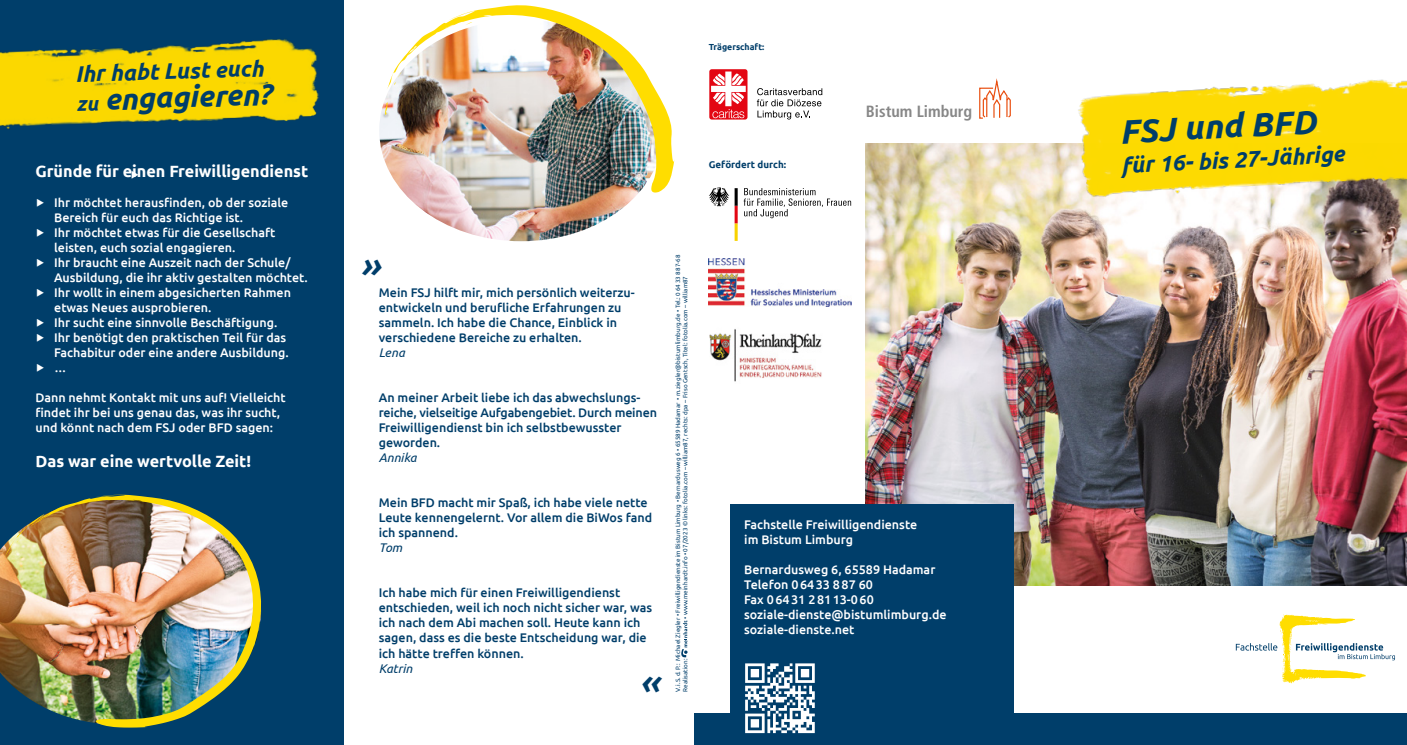
<style>
.page{position:relative;width:1407px;height:745px;background:#fff}
.page>*{position:absolute;margin:0;border:0;box-sizing:border-box;transform-origin:0 0}
.t1{font:italic 700 33.75px "Ubuntu";color:#003e6a}
.t2{font:italic 700 30px "Ubuntu";color:#003e6a}
.t3{font:italic 700 22.5px "Ubuntu";color:#003e6a}
.t4{font:700 16.25px "Ubuntu";color:#fff}
.t5{font:700 condensed 16.25px "Frutiger";color:#878787}
.t6{font:500 12.5px/15px "Ubuntu";color:#fff}
.t7{font:500 12.5px/15px "Ubuntu";color:#003e6a}
.t8{font:italic 12.5px "Ubuntu";color:#003e6a}
.t9{font:700 9.75px "Ubuntu";color:#003e6a}
.t10{font:700 8.75px "Ubuntu";color:#003e6a}
.t11{font:6.25px/7.5px "Ubuntu";color:#003e6a}
.s1{font-size:20px}
</style>
<div class="page">
<img style="left:866px;top:143px;width:541px;height:442px">
<div style="left:0;top:0;width:344px;height:744px;background:#003e6a"></div>
<img style="left:0;top:39px;width:319px;height:90px">
<svg style="left:1236px;top:614px;width:159px;height:68px"></svg>
<div style="left:694px;top:712px;width:713px;height:32px;background:#003e6a"></div>
<div style="left:730px;top:504px;width:283px;height:240px;background:#003e6a"></div>
<img style="left:379px;top:90px;width:259px;height:151px">
<svg style="left:387px;top:57px;width:17px;height:33px"></svg>
<svg style="left:385px;top:102px;width:2px;height:13px"></svg>
<img style="left:404px;top:5px;width:271px;height:188px">
<svg style="left:465px;top:22px;width:7px;height:3px"></svg>
<svg style="left:745px;top:663px;width:70px;height:69px"></svg>
<img style="left:0;top:546px;width:30px;height:153px">
<svg style="left:3px;top:523px;width:27px;height:37px"></svg>
<img style="left:30px;top:494px;width:231px;height:233px">
<svg style="left:88px;top:500px;width:10px;height:2px"></svg>
<img style="left:1075px;top:79px;width:332px;height:128px">
<svg style="left:757px;top:88px;width:65px;height:31px"></svg>
<div style="left:709px;top:69px;width:38px;height:50px;background:#e30613;border-radius:3px"></div>
<svg style="left:711px;top:71px;width:35px;height:47px"></svg>
<img style="left:708px;top:258px;width:143px;height:49px">
<svg style="left:709px;top:187px;width:142px;height:54px"></svg>
<svg style="left:979px;top:78px;width:32px;height:41px"></svg>
<img style="left:709px;top:329px;width:113px;height:53px">
<svg style="left:681px;top:620px;width:7px;height:37px"></svg>
<p class="t3" style="left:75px;top:61px;width:190px;rotate:-2deg">Ihr habt Lust euch</p>
<p class="t2" style="left:75px;top:82px;width:197px;rotate:-2deg"><span class="s1">zu</span> engagieren?</p>
<p class="t4" style="left:35px;top:161px;width:274px">Gründe für einen Freiwilligendienst</p>
<p class="t6" style="left:54px;top:194px;width:236px;text-indent:-19px">▶ Ihr möchtet herausfinden, ob der soziale<br>Bereich für euch das Richtige ist.</p>
<p class="t6" style="left:54px;top:224px;width:223px;text-indent:-19px">▶ Ihr möchtet etwas für die Gesellschaft leisten, euch sozial engagieren.</p>
<p class="t6" style="left:54px;top:254px;width:255px;text-indent:-19px">▶ Ihr braucht eine Auszeit nach der Schule/<br>Ausbildung, die ihr aktiv gestalten möchtet.</p>
<p class="t6" style="left:54px;top:284px;width:238px;text-indent:-19px">▶ Ihr wollt in einem abgesicherten Rahmen etwas Neues ausprobieren.</p>
<p class="t6" style="left:35px;top:314px;width:244px">▶ Ihr sucht eine sinnvolle Beschäftigung.</p>
<p class="t6" style="left:35px;top:329px;width:255px;text-align:right">▶ Ihr benötigt den praktischen Teil für das<br>Fachabitur oder eine andere Ausbildung.</p>
<p class="t6" style="left:35px;top:359px;width:33px">▶ …</p>
<p class="t6" style="left:35px;top:389px;width:252px">Dann nehmt Kontakt mit uns auf! Vielleicht findet ihr bei uns genau das, was ihr sucht, und könnt nach dem FSJ oder BFD sagen:</p>
<p class="t4" style="left:35px;top:450px;width:217px">Das war eine wertvolle Zeit!</p>
<p class="t10" style="left:709px;top:42px;width:57px">Trägerschaft:</p>
<p class="t9" style="left:709px;top:158px;width:79px">Gefördert durch:</p>
<p class="t5" style="left:866px;top:102px;width:108px">Bistum Limburg</p>
<p class="t1" style="left:360px;top:244px;width:22px">»</p>
<p class="t7" style="left:379px;top:284px;width:257px">Mein FSJ hilft mir, mich persönlich weiterzu&shy;entwickeln und berufliche Erfahrungen zu sammeln. Ich habe die Chance, Einblick in verschiedene Bereiche zu erhalten.</p>
<p class="t8" style="left:379px;top:345px;width:27px">Lena</p>
<p class="t7" style="left:379px;top:389px;width:280px">An meiner Arbeit liebe ich das abwechslungs&shy;reiche, vielseitige Aufgabengebiet. Durch meinen Freiwilligendienst bin ich selbstbewusster geworden.</p>
<p class="t8" style="left:379px;top:450px;width:39px">Annika</p>
<p class="t7" style="left:379px;top:494px;width:275px">Mein BFD macht mir Spaß, ich habe viele nette<br>Leute kennengelernt. Vor allem die BiWos fand ich spannend.</p>
<p class="t8" style="left:379px;top:540px;width:25px">Tom</p>
<p class="t7" style="left:379px;top:584px;width:275px">Ich habe mich für einen Freiwilligendienst entschieden, weil ich noch nicht sicher war, was ich nach dem Abi machen soll. Heute kann ich sagen, dass es die beste Entscheidung war, die ich hätte treffen können.</p>
<p class="t8" style="left:379px;top:660px;width:35px">Katrin</p>
<p class="t1" style="left:639px;top:660px;width:22px">«</p>
<p class="t11" style="left:674px;top:691px;width:438px;rotate:-90deg">V.i.S.d.P.: Michael Ziegler • Freiwilligendienste im Bistum Limburg • Bernardusweg 6 • 65589 Hadamar • m.ziegler@bistumlimburg.de • Tel.: 06433 887-68<br>Realisation:</p>
<p class="t11" style="left:681px;top:618px;width:344px;rotate:-90deg">• www.meinhardt.info • 07/2023 © links: fotolia.com – william87, rechts: dpa – Friso Gentsch, Titel: fotolia.com – william87</p>
<p class="t6" style="left:744px;top:516px;width:174px">Fachstelle Freiwilligendienste</p>
<p class="t6" style="left:744px;top:531px;width:110px">im Bistum Limburg</p>
<p class="t6" style="left:744px;top:561px;width:193px">Bernardusweg 6, 65589 Hadamar</p>
<p class="t6" style="left:744px;top:576px;width:130px">Telefon 06433 887 60</p>
<p class="t6" style="left:744px;top:591px;width:131px">Fax 06431 28113-060</p>
<p class="t6" style="left:744px;top:606px;width:204px">soziale-dienste@bistumlimburg.de</p>
<p class="t6" style="left:744px;top:621px;width:112px">soziale-dienste.net</p>
<p class="t1" style="left:1118px;top:111px;width:198px;rotate:-3deg">FSJ und BFD</p>
<p class="t3" style="left:1120px;top:152px;width:225px;rotate:-3deg">für 16- bis 27-Jährige</p>
</div>
